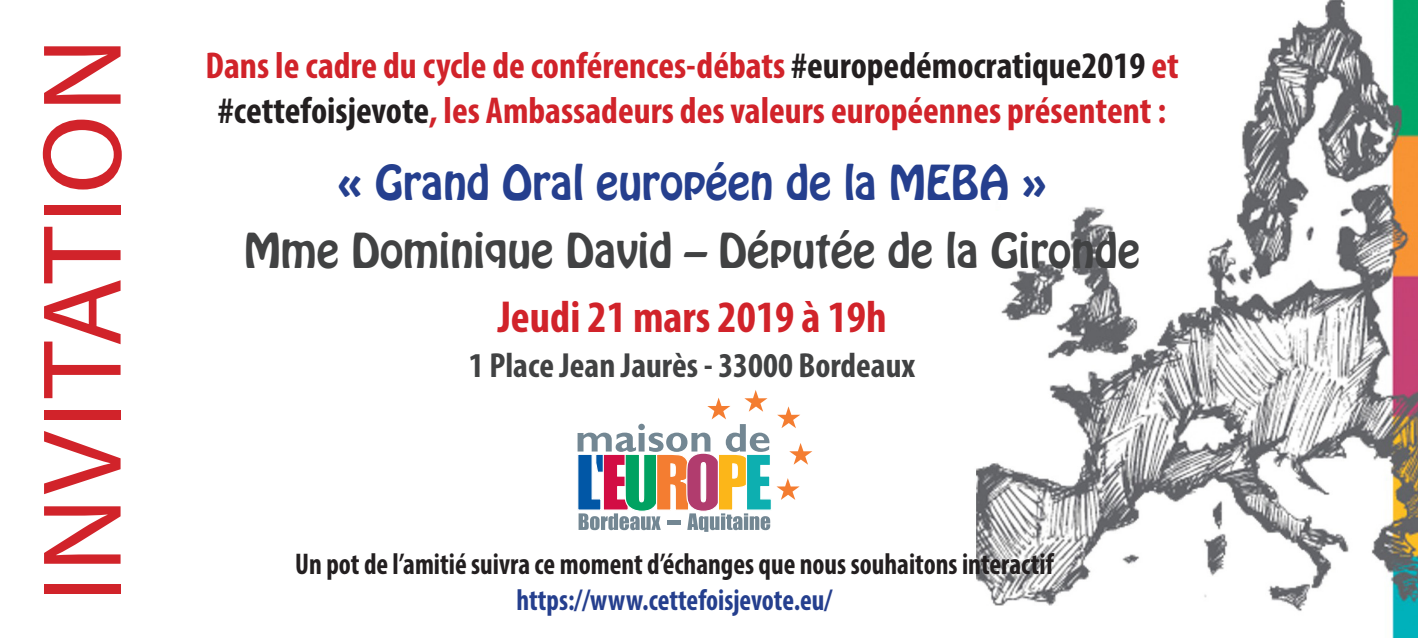
<style>
.page{position:relative;width:1418px;height:638px;background:#fff}
.page>*{position:absolute;margin:0;border:0;box-sizing:border-box;transform-origin:0 0}
.t1{font:113.5px "Myriad Pro";letter-spacing:.025em;color:#d1232a}
.t2{font:700 condensed 45px "Myriad Pro";color:#d1232a}
.t3{font:42.5px "Hobo Std";color:#414243}
.t4{font:42.5px "Hobo Std";color:#253f8e}
.t5{font:700 condensed 37.5px "Myriad Pro";color:#d1232a}
.t6{font:700 condensed 35px "Myriad Pro";color:#414243}
.t7{font:700 condensed 30px "Myriad Pro";color:#231f20;scale:.93 1}
.t8{font:700 condensed 30px "Myriad Pro";color:#253f8e;scale:.93 1}
.s1{color:#231f20}
</style>
<div class="page">
<svg style="left:577px;top:390px;width:235px;height:142px"></svg>
<img style="left:976px;top:0;width:441px;height:638px">
<p class="t1" style="left:12px;top:602px;width:566px;rotate:-90deg">INVITATION</p>
<p class="t5" style="left:205px;top:42px;width:975px">Dans le cadre du cycle de conférences-débats <span class="s1">#europedémocratique2019</span> et</p>
<p class="t5" style="left:218px;top:87px;width:949px"><span class="s1">#cettefoisjevote</span>, les Ambassadeurs des valeurs européennes présentent :</p>
<p class="t4" style="left:337px;top:153px;width:712px">« Grand Oral européen de la MEBA »</p>
<p class="t3" style="left:244px;top:221px;width:897px">Mme Dominique David – Députée de la Gironde</p>
<p class="t2" style="left:497px;top:289px;width:390px">Jeudi 21 mars 2019 à 19h</p>
<p class="t6" style="left:469px;top:343px;width:448px">1 Place Jean Jaurès - 33000 Bordeaux</p>
<p class="t7" style="left:295px;top:545px;width:817px">Un pot de l’amitié suivra ce moment d’échanges que nous souhaitons interactif</p>
<p class="t8" style="left:516px;top:581px;width:341px">https://www.cettefoisjevote.eu/</p>
</div>
